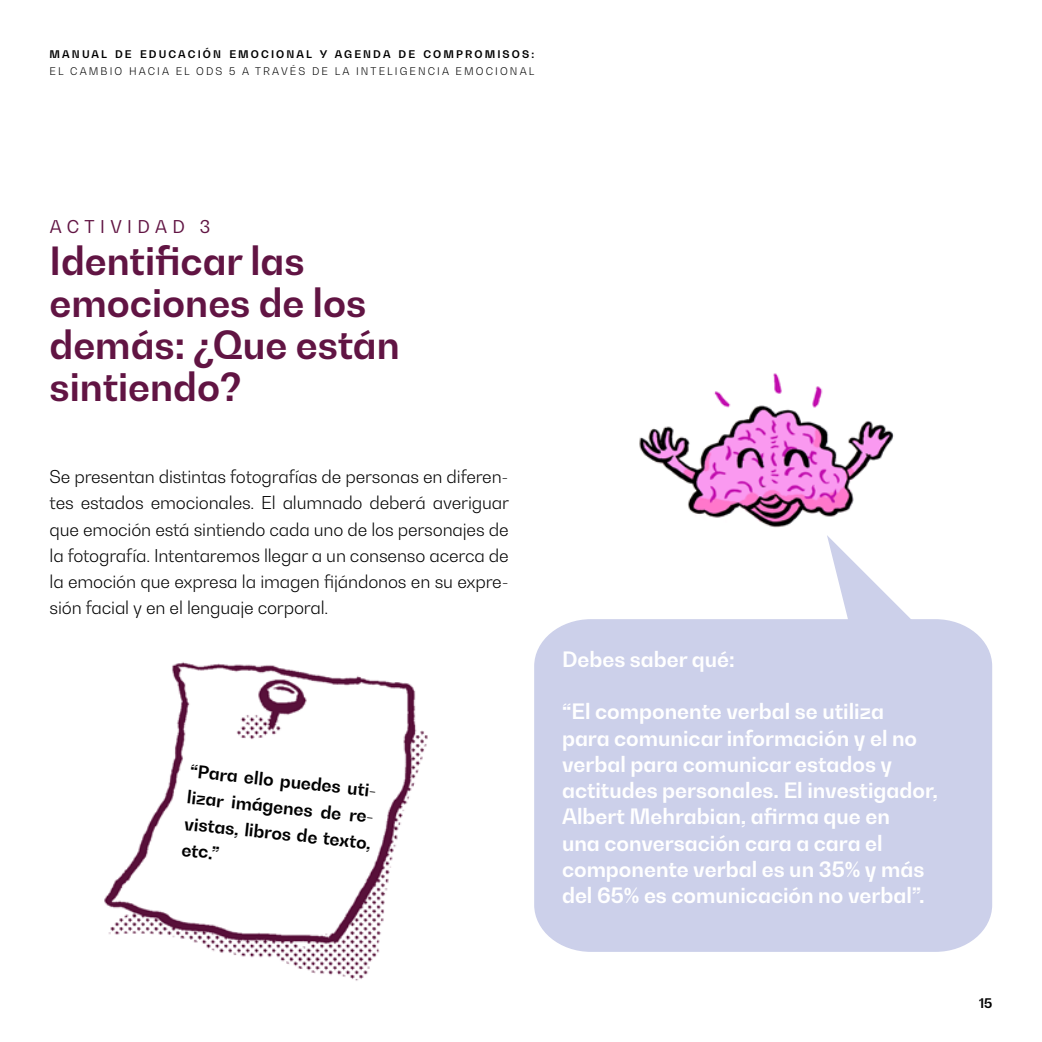
<style>
.page{position:relative;width:1042px;height:1042px;background:#fff}
.page>*{position:absolute;margin:0;border:0;box-sizing:border-box;transform-origin:0 0}
.t1{font:700 38.5px/42px "Bw Gradual";color:#611443}
.t2{font:700 21px/26.2px "Bw Gradual";color:#fff}
.t3{font:300 17.5px/26.2px "Bw Gradual";letter-spacing:-.01em;color:#000;text-align:justify}
.t4{font:700 17.5px/26.2px "Bw Gradual";color:#000;text-align:justify}
.t5{font:17.5px "Bw Gradual";letter-spacing:.31em;color:#611443}
.t6{font:700 13.12px "Bw Gradual";color:#000}
.t7{font:300 10.5px "Bw Gradual";letter-spacing:.2em;color:#000}
.t8{font:700 10.5px "Bw Gradual";letter-spacing:.2em;color:#000}
</style>
<div class="page">
<img style="left:104px;top:662px;width:324px;height:319px">
<img style="left:639px;top:373px;width:255px;height:155px">
<div style="left:534px;top:619px;width:458px;height:333px;background:#ccd0ea"></div>
<svg style="left:827px;top:535px;width:102px;height:109px"></svg>
<p class="t8" style="left:50px;top:47px;width:486px">MANUAL DE EDUCACIÓN EMOCIONAL Y AGENDA DE COMPROMISOS:</p>
<p class="t7" style="left:50px;top:65px;width:486px">EL CAMBIO HACIA EL ODS 5 A TRAVÉS DE LA INTELIGENCIA EMOCIONAL</p>
<p class="t5" style="left:50px;top:215px;width:162px">ACTIVIDAD 3</p>
<h1 class="t1" style="left:50px;top:238px;width:352px">Identificar las emociones de los demás: ¿Que están sintiendo?</h1>
<p class="t3" style="left:50px;top:463px;width:461px">Se presentan distintas fotografías de personas en diferen&shy;tes estados emocionales. El alumnado deberá averiguar que emoción está sintiendo cada uno de los personajes de la fotografía. Intentaremos llegar a un consenso acerca de la emoción que expresa la imagen fijándonos en su expre&shy;sión facial y en el lenguaje corporal.</p>
<p class="t4" style="left:191px;top:757px;width:190px;rotate:6deg">“Para ello puedes uti&shy;lizar imágenes de re&shy;vistas, libros de texto, etc.”</p>
<p class="t2" style="left:562px;top:645px;width:174px">Debes saber qué:</p>
<p class="t2" style="left:562px;top:698px;width:377px">“El componente verbal se utiliza<br>para comunicar información y el no verbal para comunicar estados y actitudes personales. El investigador, Albert Mehrabian, afirma que en<br>una conversación cara a cara el componente verbal es un 35% y más del 65% es comunicación no verbal”.</p>
<p class="t6" style="left:979px;top:995px;width:15px">15</p>
</div>
